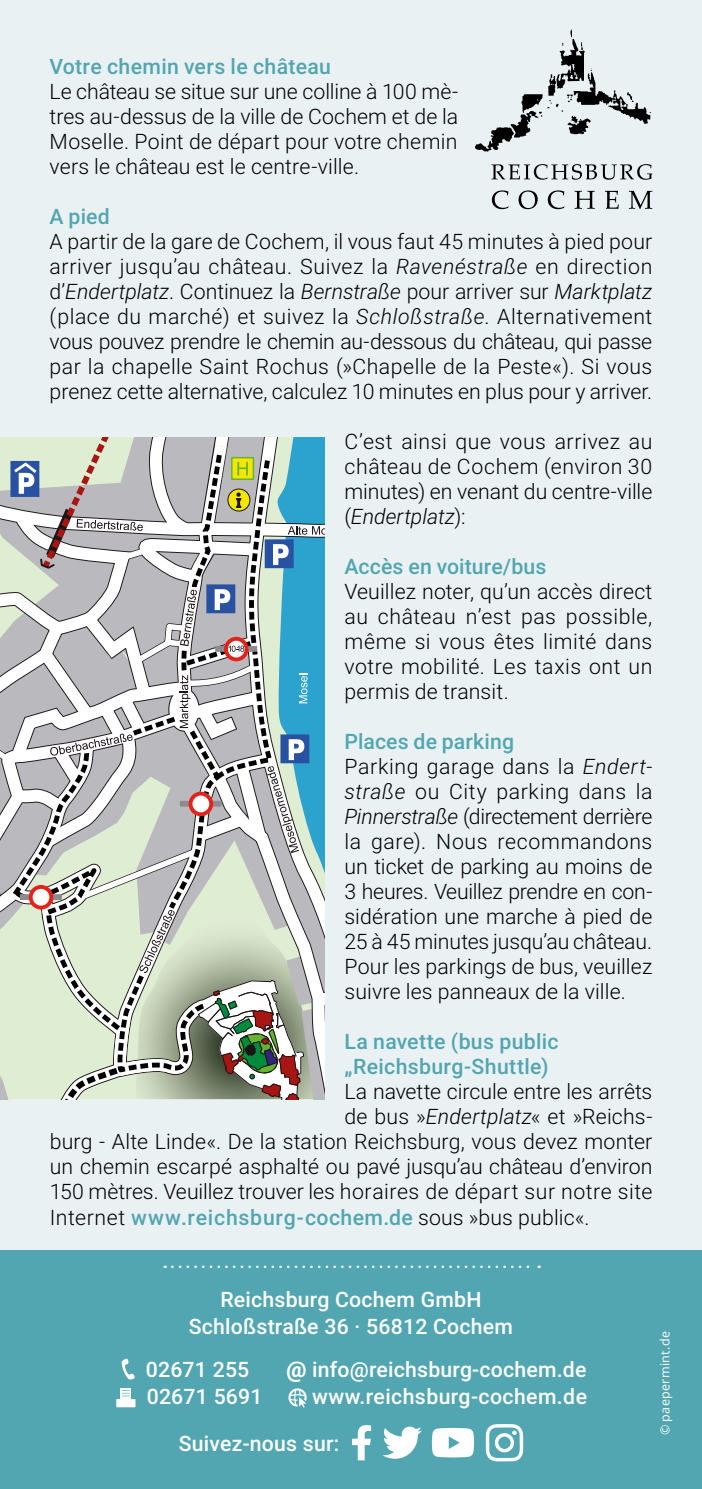
<style>
.page{position:relative;width:702px;height:1489px;background:#fff}
.page>*{position:absolute;margin:0;border:0;box-sizing:border-box;transform-origin:0 0}
.t1{font:300 21.25px/25px "Roboto";letter-spacing:.005em;color:#000;text-align:justify}
.t2{font:500 21.25px/27.5px "Roboto";letter-spacing:.01em;color:#fff;text-align:right}
.t3{font:500 21.25px/25px "Roboto";letter-spacing:.015em;color:#52a6b1}
.t4{font:12.5px "Open Sans";letter-spacing:.025em;color:#fff}
.s1{font-style:italic}
.s2{font-weight:500;color:#52a6b1}
.s3{font-weight:900;font-size:22.5px}
</style>
<div class="page">
<div style="left:0;top:0;width:702px;height:1306px;background:#eaf1f3"></div>
<div style="left:0;top:1250px;width:702px;height:238px;background:#52a6b1"></div>
<svg style="left:475px;top:29px;width:175px;height:123px"></svg>
<svg style="left:492px;top:190px;width:16px;height:19px"></svg>
<svg style="left:518px;top:190px;width:19px;height:19px"></svg>
<svg style="left:547px;top:190px;width:17px;height:19px"></svg>
<svg style="left:574px;top:191px;width:20px;height:18px"></svg>
<svg style="left:605px;top:191px;width:13px;height:18px"></svg>
<svg style="left:629px;top:191px;width:23px;height:18px"></svg>
<svg style="left:491px;top:164px;width:161px;height:16px"></svg>
<svg style="left:288px;top:1388px;width:18px;height:19px"></svg>
<svg style="left:122px;top:1358px;width:13px;height:21px"></svg>
<div style="left:120px;top:1387px;width:11px;height:11px;background:#fff"></div>
<svg style="left:116px;top:1390px;width:19px;height:17px"></svg>
<svg style="left:486px;top:1424px;width:37px;height:37px"></svg>
<svg style="left:352px;top:1425px;width:19px;height:35px"></svg>
<svg style="left:382px;top:1426px;width:40px;height:32px"></svg>
<svg style="left:432px;top:1427px;width:42px;height:30px"></svg>
<svg style="left:172px;top:1265px;width:367px;height:2px"></svg>
<svg style="left:0;top:438px;width:324px;height:661px;background:#b9c3c0"></svg>
<p class="t3" style="left:50px;top:53px;width:283px">Votre chemin vers le château</p>
<p class="t1" style="left:50px;top:78px;width:410px">Le château se situe sur une colline à 100 mè&shy;tres au-dessus de la ville de Cochem et de la Moselle. Point de départ pour votre chemin vers le château est le centre-ville.</p>
<p class="t3" style="left:50px;top:203px;width:62px">A pied</p>
<p class="t1" style="left:50px;top:228px;width:604px">A partir de la gare de Cochem, il vous faut 45 minutes à pied pour arriver jusqu’au château. Suivez la <span class="s1">Ravenéstraße</span> en direction d’<span class="s1">Endertplatz</span>. Continuez la <span class="s1">Bernstraße</span> pour arriver sur <span class="s1">Marktplatz </span>(place du marché) et suivez la <span class="s1">Schloßstraße</span>. Alternativement vous pouvez prendre le chemin au-dessous du château, qui passe par la chapelle Saint Rochus (»Chapelle de la Peste«). Si vous prenez cette alternative, calculez 10 minutes en plus pour y arriver.</p>
<p class="t1" style="left:344px;top:428px;width:309px">C’est ainsi que vous arrivez au château de Cochem (environ 30 minutes) en venant du centre-ville (<span class="s1">Endertplatz</span>):</p>
<p class="t3" style="left:344px;top:553px;width:203px">Accès en voiture/bus</p>
<p class="t1" style="left:344px;top:578px;width:309px">Veuillez noter, qu’un accès direct au château n’est pas possible, même si vous êtes limité dans votre mobilité. Les taxis ont un permis de transit.</p>
<p class="t1" style="left:344px;top:728px;width:309px;text-align:left"><span class="s2">Places de parking<br></span>Parking garage dans la <span class="s1">Endert&shy;straße</span> ou City parking dans la<br><span class="s1">Pinnerstraße</span> (directement derrière la gare). Nous recommandons un ticket de parking au moins de<br>3 heures. Veuillez prendre en con&shy;sidération une marche à pied de<br>25 à 45 minutes jusqu’au château.<br>Pour les parkings de bus, veuillez suivre les panneaux de la ville.</p>
<p class="t3" style="left:344px;top:1028px;width:216px">La navette (bus public „Reichsburg-Shuttle)</p>
<p class="t1" style="left:344px;top:1078px;width:309px">La navette circule entre les arrêts</p>
<p class="t1" style="left:344px;top:1103px;width:309px">de bus »<span class="s1">Endertplatz</span>« et »Reichs-</p>
<p class="t1" style="left:50px;top:1128px;width:604px">burg - Alte Linde«. De la station Reichsburg, vous devez monter</p>
<p class="t1" style="left:50px;top:1153px;width:604px">un chemin escarpé asphalté ou pavé jusqu’au château d’environ</p>
<p class="t1" style="left:50px;top:1178px;width:604px">150 mètres. Veuillez trouver les horaires de départ sur notre site</p>
<p class="t1" style="left:50px;top:1204px;width:541px">Internet <span class="s2">www.reichsburg-cochem.de</span> sous »bus public«.</p>
<p class="t2" style="left:189px;top:1284px;width:325px;text-align:center">Reichsburg Cochem GmbH<br>Schloßstraße 36 . 56812 Cochem</p>
<p class="t2" style="left:146px;top:1354px;width:118px;text-align:left">02671 255<br>02671 5691</p>
<p class="t2" style="left:179px;top:1429px;width:162px">Suivez-nous sur:</p>
<p class="t2" style="left:286px;top:1354px;width:302px"><span class="s3">@</span> info@reichsburg-cochem.de www.reichsburg-cochem.de</p>
<p class="t4" style="left:656px;top:1435px;width:106px;rotate:-90deg">© paepermint.de</p>
</div>
